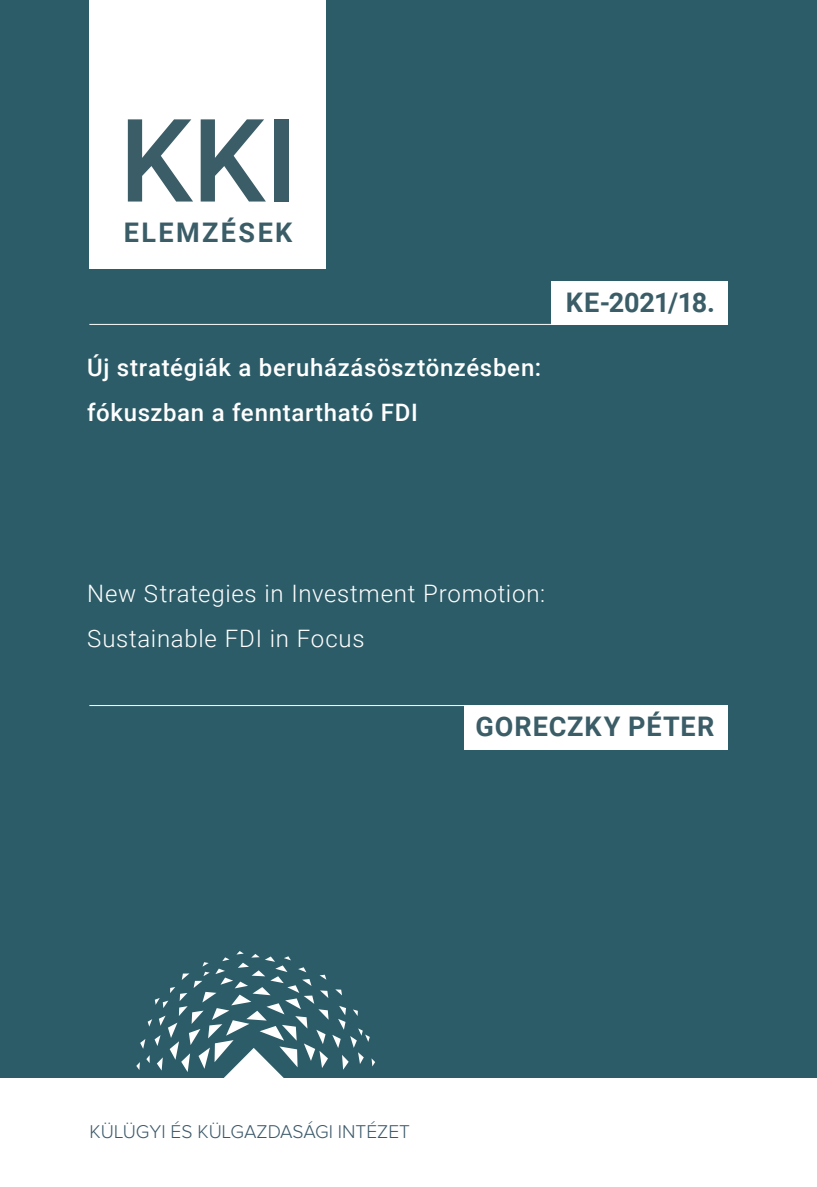
<style>
.page{position:relative;width:817px;height:1187px;background:#fff}
.page>*{position:absolute;margin:0;border:0;box-sizing:border-box;transform-origin:0 0}
.t1{font:500 115.5px "Roboto";color:#3a5d67}
.t2{font:700 27px "Roboto";letter-spacing:.045em;color:#3a5d67}
.t3{font:700 27px "Roboto";letter-spacing:.09em;color:#3a5d67}
.t4{font:500 24px/45px "Roboto";letter-spacing:.03em;color:#fff}
.t5{font:300 24px/45px "Roboto";letter-spacing:.03em;color:#fff}
.t6{font:300 19.2px "Proxima Nova";color:#3b5869}
</style>
<div class="page">
<div style="left:0;top:0;width:816px;height:1076px;background:#2c5c68"></div>
<svg style="left:136px;top:951px;width:239px;height:127px"></svg>
<div style="left:463px;top:705px;width:264px;height:44px;background:#fff"></div>
<hr style="left:89px;top:324px;width:638px;height:1px;background:#fff">
<hr style="left:89px;top:705px;width:638px;height:1px;background:#fff">
<div style="left:551px;top:281px;width:176px;height:43px;background:#fff"></div>
<div style="left:89px;top:0;width:237px;height:269px;background:#fff"></div>
<h1 class="t1" style="left:119px;top:79px;width:180px">KKI</h1>
<p class="t3" style="left:124px;top:213px;width:170px">ELEMZÉSEK</p>
<p class="t4" style="left:87px;top:344px;width:455px">Új stratégiák a beruházásösztönzésben: fókuszban a fenntartható FDI</p>
<p class="t2" style="left:565px;top:283px;width:150px">KE-2021/18.</p>
<p class="t5" style="left:87px;top:569px;width:459px">New Strategies in Investment Promotion:<br>Sustainable FDI in Focus</p>
<p class="t2" style="left:475px;top:707px;width:240px">GORECZKY PÉTER</p>
<p class="t6" style="left:90px;top:1122px;width:322px">KÜLÜGYI ÉS KÜLGAZDASÁGI INTÉZET</p>
</div>
